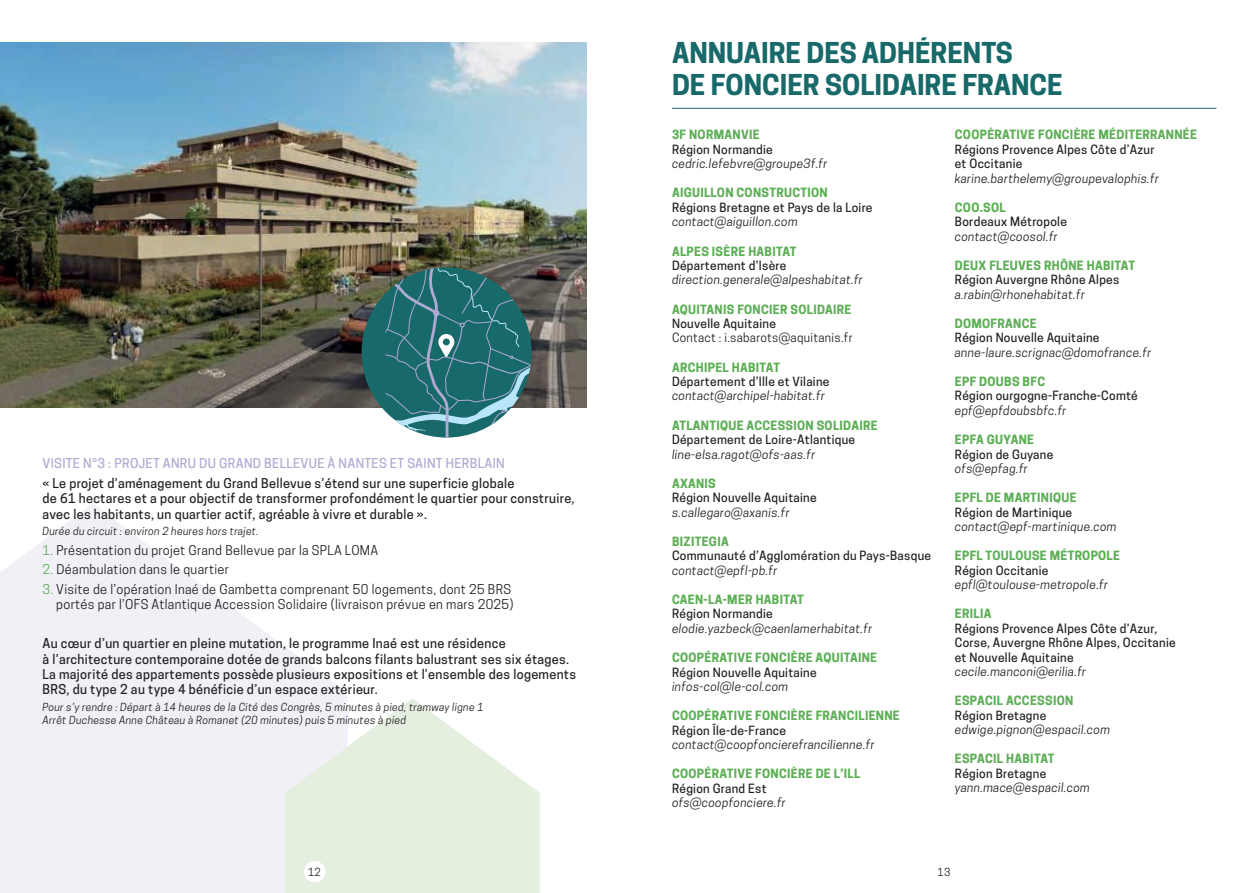
<style>
.page{position:relative;width:1259px;height:893px;background:#fff}
.page>*{position:absolute;margin:0;border:0;box-sizing:border-box;transform-origin:0 0}
.t1{font:700 27px/32.4px "Cooper Hewitt";color:#18696a}
.t2{font:500 12.75px/15.3px "Cooper Hewitt";letter-spacing:.025em;color:#231f20}
.t3{font:12.75px/15.3px "Cooper Hewitt";letter-spacing:.025em;color:#231f20;text-align:right}
.t4{font:500 12.75px "Cooper Hewitt";letter-spacing:.025em;color:#afa9d3}
.t5{font:500 12px/14.4px "Cooper Hewitt";letter-spacing:.025em;color:#231f20}
.t6{font:italic 12px "Cooper Hewitt";letter-spacing:.025em;color:#231f20}
.t7{font:700 12px "Cooper Hewitt";letter-spacing:.025em;color:#5daf56}
.t8{font:12px "Cooper Hewitt";letter-spacing:.025em;color:#231f20}
.t9{font:italic 10.5px/12.6px "Cooper Hewitt";letter-spacing:.025em;color:#231f20}
.t10{font:10.5px "Cooper Hewitt";color:#231f20}
.s1{color:#5daf56}
</style>
<div class="page">
<svg style="left:0;top:504px;width:348px;height:389px;fill:#f1f0f7"></svg>
<svg style="left:285px;top:698px;width:255px;height:195px;fill:#e4efdf"></svg>
<img style="left:0;top:43px;width:587px;height:365px">
<div style="left:361px;top:267px;width:170px;height:171px;background:#18696a;border-radius:50%"></div>
<svg style="left:385px;top:267px;width:146px;height:171px"></svg>
<hr style="left:672px;top:108px;width:544px;height:1px;background:#18696a">
<div style="left:304px;top:861px;width:21px;height:21px;background:#fff;border-radius:50%"></div>
<p class="t4" style="left:43px;top:456px;width:463px">VISITE N°3 : PROJET ANRU DU GRAND BELLEVUE À NANTES ET SAINT HERBLAIN</p>
<p class="t2" style="left:43px;top:475px;width:533px">« Le projet d’aménagement du Grand Bellevue s’étend sur une superficie globale<br>de 61 hectares et a pour objectif de transformer profondément le quartier pour construire, avec les habitants, un quartier actif, agréable à vivre et durable ».</p>
<p class="t9" style="left:43px;top:525px;width:218px">Durée du circuit : environ 2 heures hors trajet.</p>
<p class="t3" style="left:43px;top:542px;width:337px"><span class="s1">1.</span> Présentation du projet Grand Bellevue par la SPLA LOMA</p>
<p class="t3" style="left:43px;top:562px;width:188px"><span class="s1">2.</span> Déambulation dans le quartier</p>
<p class="t3" style="left:43px;top:582px;width:472px"><span class="s1">3.</span> Visite de l’opération Inaé de Gambetta comprenant 50 logements, dont 25 BRS portés par l’OFS Atlantique Accession Solidaire (livraison prévue en mars 2025)</p>
<p class="t2" style="left:43px;top:636px;width:535px">Au cœur d’un quartier en pleine mutation, le programme Inaé est une résidence<br>à l’architecture contemporaine dotée de grands balcons filants balustrant ses six étages.<br>La majorité des appartements possède plusieurs expositions et l’ensemble des logements BRS, du type 2 au type 4 bénéficie d’un espace extérieur.</p>
<p class="t9" style="left:43px;top:701px;width:443px">Pour s’y rendre : Départ à 14 heures de la Cité des Congrès, 5 minutes à pied, tramway ligne 1<br>Arrêt Duchesse Anne Château à Romanet (20 minutes) puis 5 minutes à pied</p>
<h1 class="t1" style="left:672px;top:37px;width:392px">ANNUAIRE DES ADHÉRENTS<br>DE FONCIER SOLIDAIRE FRANCE</h1>
<p class="t7" style="left:672px;top:128px;width:89px">3F NORMANVIE</p>
<p class="t5" style="left:672px;top:142px;width:102px">Région Normandie</p>
<p class="t6" style="left:672px;top:157px;width:157px">cedric.lefebvre@groupe3f.fr</p>
<p class="t7" style="left:672px;top:186px;width:157px">AIGUILLON CONSTRUCTION</p>
<p class="t5" style="left:672px;top:200px;width:202px">Régions Bretagne et Pays de la Loire</p>
<p class="t6" style="left:672px;top:215px;width:127px">contact@aiguillon.com</p>
<p class="t7" style="left:672px;top:244px;width:126px">ALPES ISÈRE HABITAT</p>
<p class="t5" style="left:672px;top:258px;width:116px">Département d’Isère</p>
<p class="t6" style="left:672px;top:273px;width:192px">direction.generale@alpeshabitat.fr</p>
<p class="t7" style="left:672px;top:302px;width:181px">AQUITANIS FONCIER SOLIDAIRE</p>
<p class="t5" style="left:672px;top:316px;width:105px">Nouvelle Aquitaine</p>
<p class="t8" style="left:672px;top:331px;width:182px">Contact : i.sabarots@aquitanis.fr</p>
<p class="t7" style="left:672px;top:360px;width:109px">ARCHIPEL HABITAT</p>
<p class="t5" style="left:672px;top:374px;width:159px">Département d’Ille et Vilaine</p>
<p class="t6" style="left:672px;top:389px;width:155px">contact@archipel-habitat.fr</p>
<p class="t7" style="left:672px;top:418px;width:207px">ATLANTIQUE ACCESSION SOLIDAIRE</p>
<p class="t5" style="left:672px;top:432px;width:185px">Département de Loire-Atlantique</p>
<p class="t6" style="left:672px;top:447px;width:145px">line-elsa.ragot@ofs-aas.fr</p>
<p class="t7" style="left:672px;top:476px;width:45px">AXANIS</p>
<p class="t5" style="left:672px;top:491px;width:146px">Région Nouvelle Aquitaine</p>
<p class="t6" style="left:672px;top:505px;width:119px">s.callegaro@axanis.fr</p>
<p class="t7" style="left:672px;top:534px;width:58px">BIZITEGIA</p>
<p class="t5" style="left:672px;top:549px;width:260px">Communauté d’Agglomération du Pays-Basque</p>
<p class="t6" style="left:672px;top:563px;width:107px">contact@epfl-pb.fr</p>
<p class="t7" style="left:672px;top:592px;width:133px">CAEN-LA-MER HABITAT</p>
<p class="t5" style="left:672px;top:607px;width:102px">Région Normandie</p>
<p class="t6" style="left:672px;top:621px;width:202px">elodie.yazbeck@caenlamerhabitat.fr</p>
<p class="t7" style="left:672px;top:650px;width:207px">COOPÉRATIVE FONCIÈRE AQUITAINE</p>
<p class="t5" style="left:672px;top:665px;width:146px">Région Nouvelle Aquitaine</p>
<p class="t6" style="left:672px;top:679px;width:118px">infos-col@le-col.com</p>
<p class="t7" style="left:672px;top:709px;width:229px">COOPÉRATIVE FONCIÈRE FRANCILIENNE</p>
<p class="t5" style="left:672px;top:723px;width:115px">Région Île-de-France</p>
<p class="t6" style="left:672px;top:737px;width:204px">contact@coopfoncierefrancilienne.fr</p>
<p class="t7" style="left:672px;top:767px;width:190px">COOPÉRATIVE FONCIÈRE DE L’ILL</p>
<p class="t5" style="left:672px;top:781px;width:96px">Région Grand Est</p>
<p class="t6" style="left:672px;top:795px;width:115px">ofs@coopfonciere.fr</p>
<p class="t7" style="left:955px;top:128px;width:244px">COOPÉRATIVE FONCIÈRE MÉDITERRANNÉE</p>
<p class="t5" style="left:955px;top:142px;width:201px">Régions Provence Alpes Côte d’Azur et Occitanie</p>
<p class="t6" style="left:955px;top:171px;width:206px">karine.barthelemy@groupevalophis.fr</p>
<p class="t7" style="left:955px;top:200px;width:52px">COO.SOL</p>
<p class="t5" style="left:955px;top:215px;width:114px">Bordeaux Métropole</p>
<p class="t6" style="left:955px;top:229px;width:105px">contact@coosol.fr</p>
<p class="t7" style="left:955px;top:258px;width:182px">DEUX FLEUVES RHÔNE HABITAT</p>
<p class="t5" style="left:955px;top:273px;width:166px">Région Auvergne Rhône Alpes</p>
<p class="t6" style="left:955px;top:287px;width:132px">a.rabin@rhonehabitat.fr</p>
<p class="t7" style="left:955px;top:316px;width:83px">DOMOFRANCE</p>
<p class="t5" style="left:955px;top:331px;width:146px">Région Nouvelle Aquitaine</p>
<p class="t6" style="left:955px;top:345px;width:198px">anne-laure.scrignac@domofrance.fr</p>
<p class="t7" style="left:955px;top:374px;width:92px">EPF DOUBS BFC</p>
<p class="t5" style="left:955px;top:389px;width:184px">Région ourgogne-Franche-Comté</p>
<p class="t6" style="left:955px;top:403px;width:113px">epf@epfdoubsbfc.fr</p>
<p class="t7" style="left:955px;top:432px;width:81px">EPFA GUYANE</p>
<p class="t5" style="left:955px;top:447px;width:100px">Région de Guyane</p>
<p class="t6" style="left:955px;top:461px;width:75px">ofs@epfag.fr</p>
<p class="t7" style="left:955px;top:491px;width:123px">EPFL DE MARTINIQUE</p>
<p class="t5" style="left:955px;top:505px;width:119px">Région de Martinique</p>
<p class="t6" style="left:955px;top:519px;width:163px">contact@epf-martinique.com</p>
<p class="t7" style="left:955px;top:549px;width:167px">EPFL TOULOUSE MÉTROPOLE</p>
<p class="t5" style="left:955px;top:563px;width:95px">Région Occitanie</p>
<p class="t6" style="left:955px;top:578px;width:155px">epfl@toulouse-metropole.fr</p>
<p class="t7" style="left:955px;top:607px;width:38px">ERILIA</p>
<p class="t5" style="left:955px;top:621px;width:222px">Régions Provence Alpes Côte d’Azur,<br>Corse, Auvergne Rhône Alpes, Occitanie et Nouvelle Aquitaine</p>
<p class="t6" style="left:955px;top:664px;width:133px">cecile.manconi@erilia.fr</p>
<p class="t7" style="left:955px;top:694px;width:120px">ESPACIL ACCESSION</p>
<p class="t5" style="left:955px;top:708px;width:93px">Région Bretagne</p>
<p class="t6" style="left:955px;top:722px;width:157px">edwige.pignon@espacil.com</p>
<p class="t7" style="left:955px;top:752px;width:101px">ESPACIL HABITAT</p>
<p class="t5" style="left:955px;top:766px;width:93px">Région Bretagne</p>
<p class="t6" style="left:955px;top:781px;width:136px">yann.mace@espacil.com</p>
<p class="t10" style="left:308px;top:865px;width:14px">12</p>
<p class="t10" style="left:937px;top:865px;width:14px">13</p>
</div>
